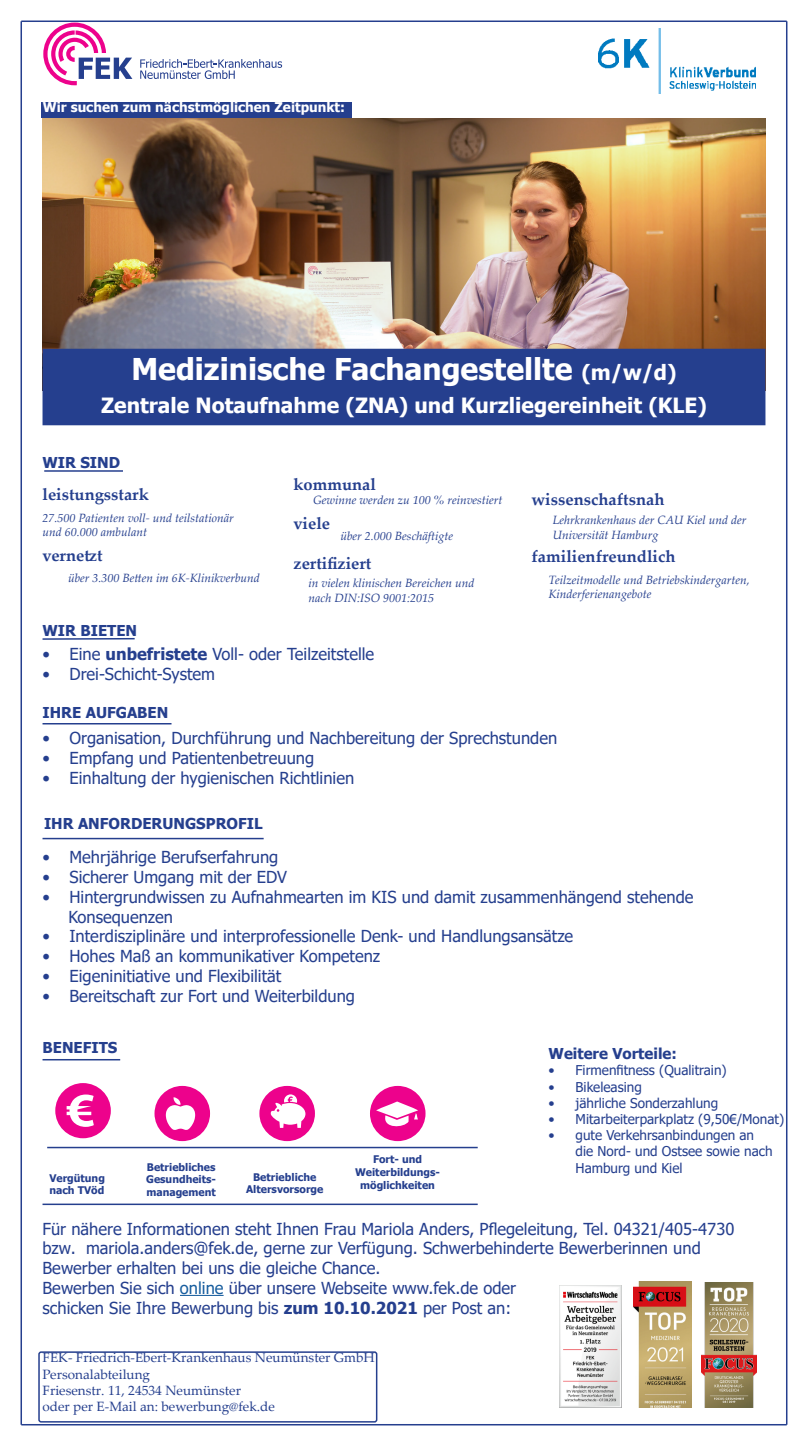
<style>
.page{position:relative;width:808px;height:1446px;background:#fff}
.page>*{position:absolute;margin:0;border:0;box-sizing:border-box;transform-origin:0 0}
.t1{font:700 30px "Tahoma";color:#fff}
.t2{font:700 21px "Tahoma";color:#fff}
.t3{font:16.5px/19.8px "Tahoma";color:#253f8e}
.t4{font:700 16.5px "Palatino Linotype";color:#253f8e}
.t5{font:700 15px "Tahoma";color:#253f8e}
.t6{font:13.5px/16.2px "Tahoma";color:#253f8e}
.t7{font:13.5px/16.2px "Palatino Linotype";color:#253f8e}
.t8{font:700 13.5px "Tahoma";color:#fff}
.t9{font:italic 12px/14.4px "Palatino Linotype";color:#253f8e}
.t10{font:700 10.5px/12.6px "Tahoma";color:#253f8e;text-align:center}
.s1{font-size:21px}
.s2{font-weight:700}
.s3{color:#175d9e}
</style>
<div class="page">
<img style="left:42px;top:118px;width:724px;height:272px">
<div style="left:43px;top:349px;width:722px;height:76px;background:#253f8e"></div>
<img style="left:598px;top:29px;width:157px;height:64px">
<hr style="left:180px;top:1295px;width:44px;height:1px;background:#175d9e">
<div style="left:38px;top:1351px;width:339px;height:71px;border:2px solid #253f8e;border-radius:2px"></div>
<img style="left:702px;top:1282px;width:55px;height:125px">
<img style="left:633px;top:1281px;width:59px;height:126px">
<img style="left:560px;top:1285px;width:61px;height:122px">
<svg style="left:140px;top:59px;width:142px;height:20px"></svg>
<svg style="left:43px;top:23px;width:89px;height:62px"></svg>
<div style="left:42px;top:102px;width:310px;height:16px;background:#253f8e"></div>
<hr style="left:43px;top:723px;width:128px;height:1px;background:#253f8e">
<div style="left:370px;top:1086px;width:55px;height:55px;background:#ed028c;border-radius:50%"></div>
<div style="left:259px;top:1086px;width:56px;height:55px;background:#ed028c;border-radius:50%"></div>
<svg style="left:271px;top:1094px;width:34px;height:34px"></svg>
<div style="left:55px;top:1083px;width:56px;height:55px;background:#ed028c;border-radius:50%"></div>
<svg style="left:67px;top:1094px;width:27px;height:33px"></svg>
<svg style="left:376px;top:1101px;width:42px;height:17px"></svg>
<svg style="left:382px;top:1113px;width:36px;height:14px"></svg>
<hr style="left:47px;top:1147px;width:431px;height:1px;background:#253f8e">
<hr style="left:43px;top:1203px;width:435px;height:2px;background:#253f8e">
<div style="left:154px;top:1086px;width:56px;height:55px;background:#ed028c;border-radius:50%"></div>
<svg style="left:166px;top:1097px;width:29px;height:33px"></svg>
<hr style="left:44px;top:470px;width:79px;height:2px;background:#253f8e">
<hr style="left:43px;top:638px;width:92px;height:2px;background:#253f8e">
<hr style="left:43px;top:1059px;width:77px;height:1px;background:#253f8e">
<hr style="left:43px;top:838px;width:221px;height:1px;background:#253f8e">
<hr style="left:21px;top:21px;width:766px;height:1px;background:#253f8e">
<hr style="left:786px;top:21px;width:1px;height:1403px;background:#253f8e">
<hr style="left:21px;top:1424px;width:766px;height:1px;background:#253f8e">
<hr style="left:21px;top:21px;width:1px;height:1403px;background:#253f8e">
<p class="t8" style="left:43px;top:98px;width:304px">Wir suchen zum nächstmöglichen Zeitpunkt:</p>
<h1 class="t1" style="left:131px;top:348px;width:547px">Medizinische Fachangestellte <span class="s1">(m/w/d)</span></h1>
<p class="t2" style="left:101px;top:390px;width:607px">Zentrale Notaufnahme (ZNA) und Kurzliegereinheit (KLE)</p>
<p class="t5" style="left:43px;top:452px;width:79px">WIR SIND</p>
<p class="t4" style="left:293px;top:472px;width:84px">kommunal</p>
<p class="t4" style="left:293px;top:512px;width:38px">viele</p>
<p class="t4" style="left:43px;top:482px;width:108px">leistungsstark</p>
<p class="t4" style="left:531px;top:488px;width:134px">wissenschaftsnah</p>
<p class="t9" style="left:43px;top:510px;width:193px">27.500 Patienten voll- und teilstationär und 60.000 ambulant</p>
<p class="t9" style="left:68px;top:570px;width:193px">über 3.300 Betten im 6K-Klinikverbund</p>
<p class="t9" style="left:313px;top:492px;width:191px">Gewinne werden zu 100 % reinvestiert</p>
<p class="t9" style="left:553px;top:513px;width:195px">Lehrkrankenhaus der CAU Kiel und der<br>Universität Hamburg</p>
<p class="t9" style="left:340px;top:529px;width:114px">über 2.000 Beschäftigte</p>
<p class="t4" style="left:43px;top:543px;width:62px">vernetzt</p>
<p class="t4" style="left:531px;top:545px;width:145px">familienfreundlich</p>
<p class="t4" style="left:293px;top:552px;width:79px">zertifiziert</p>
<p class="t9" style="left:309px;top:575px;width:167px">in vielen klinischen Bereichen und nach DIN:ISO 9001:2015</p>
<p class="t9" style="left:549px;top:572px;width:203px">Teilzeitmodelle und Betriebskindergarten,<br>Kinderferienangebote</p>
<p class="t5" style="left:43px;top:619px;width:96px">WIR BIETEN</p>
<p class="t3" style="left:43px;top:645px;width:333px">• Eine <span class="s2">unbefristete</span> Voll- oder Teilzeitstelle</p>
<p class="t3" style="left:43px;top:665px;width:174px">• Drei-Schicht-System</p>
<p class="t5" style="left:43px;top:702px;width:127px">IHRE AUFGABEN</p>
<p class="t3" style="left:43px;top:729px;width:516px">• Organisation, Durchführung und Nachbereitung der Sprechstunden</p>
<p class="t3" style="left:43px;top:749px;width:273px">• Empfang und Patientenbetreuung</p>
<p class="t3" style="left:43px;top:769px;width:313px">• Einhaltung der hygienischen Richtlinien</p>
<p class="t5" style="left:44px;top:813px;width:220px">IHR ANFORDERUNGSPROFIL</p>
<p class="t3" style="left:43px;top:848px;width:237px">• Mehrjährige Berufserfahrung</p>
<p class="t3" style="left:43px;top:868px;width:246px">• Sicherer Umgang mit der EDV</p>
<p class="t3" style="left:68px;top:888px;width:627px;text-indent:-26px">• Hintergrundwissen zu Aufnahmearten im KIS und damit zusammenhängend stehende<br>Konsequenzen</p>
<p class="t3" style="left:43px;top:927px;width:532px">• Interdisziplinäre und interprofessionelle Denk- und Handlungsansätze</p>
<p class="t3" style="left:43px;top:947px;width:339px">• Hohes Maß an kommunikativer Kompetenz</p>
<p class="t3" style="left:43px;top:967px;width:240px">• Eigeninitiative und Flexibilität</p>
<p class="t3" style="left:43px;top:987px;width:314px">• Bereitschaft zur Fort und Weiterbildung</p>
<p class="t5" style="left:43px;top:1037px;width:76px">BENEFITS</p>
<p class="t10" style="left:146px;top:1161px;width:71px;text-align:justify">Betriebliches Gesundheits&shy;management</p>
<p class="t10" style="left:49px;top:1172px;width:57px;text-align:left">Vergütung nach TVöd</p>
<p class="t10" style="left:246px;top:1171px;width:79px">Betriebliche<br>Altersvorsorge</p>
<p class="t10" style="left:355px;top:1153px;width:86px">Fort- und<br>Weiterbildungs&shy;möglichkeiten</p>
<p class="t5" style="left:549px;top:1043px;width:130px">Weitere Vorteile:</p>
<p class="t6" style="left:549px;top:1063px;width:180px">• Firmenfitness (Qualitrain)</p>
<p class="t6" style="left:549px;top:1079px;width:95px">• Bikeleasing</p>
<p class="t6" style="left:549px;top:1095px;width:171px">• jährliche Sonderzahlung</p>
<p class="t6" style="left:549px;top:1111px;width:237px">• Mitarbeiterparkplatz (9,50€/Monat)</p>
<p class="t6" style="left:576px;top:1128px;width:199px;text-indent:-27px">• gute Verkehrsanbindungen an die Nord- und Ostsee sowie nach<br>Hamburg und Kiel</p>
<p class="t3" style="left:43px;top:1219px;width:693px">Für nähere Informationen steht Ihnen Frau Mariola Anders, Pflegeleitung, Tel. 04321/405-4730 bzw. mariola.anders@fek.de, gerne zur Verfügung. Schwerbehinderte Bewerberinnen und Bewerber erhalten bei uns die gleiche Chance.<br>Bewerben Sie sich <span class="s3">online</span> über unsere Webseite www.fek.de oder<br>schicken Sie Ihre Bewerbung bis <span class="s2">zum 10.10.2021</span> per Post an:</p>
<p class="t7" style="left:43px;top:1349px;width:334px">FEK- Friedrich-Ebert-Krankenhaus Neumünster GmbH Personalabteilung<br>Friesenstr. 11, 24534 Neumünster<br>oder per E-Mail an: bewerbung@fek.de</p>
</div>
